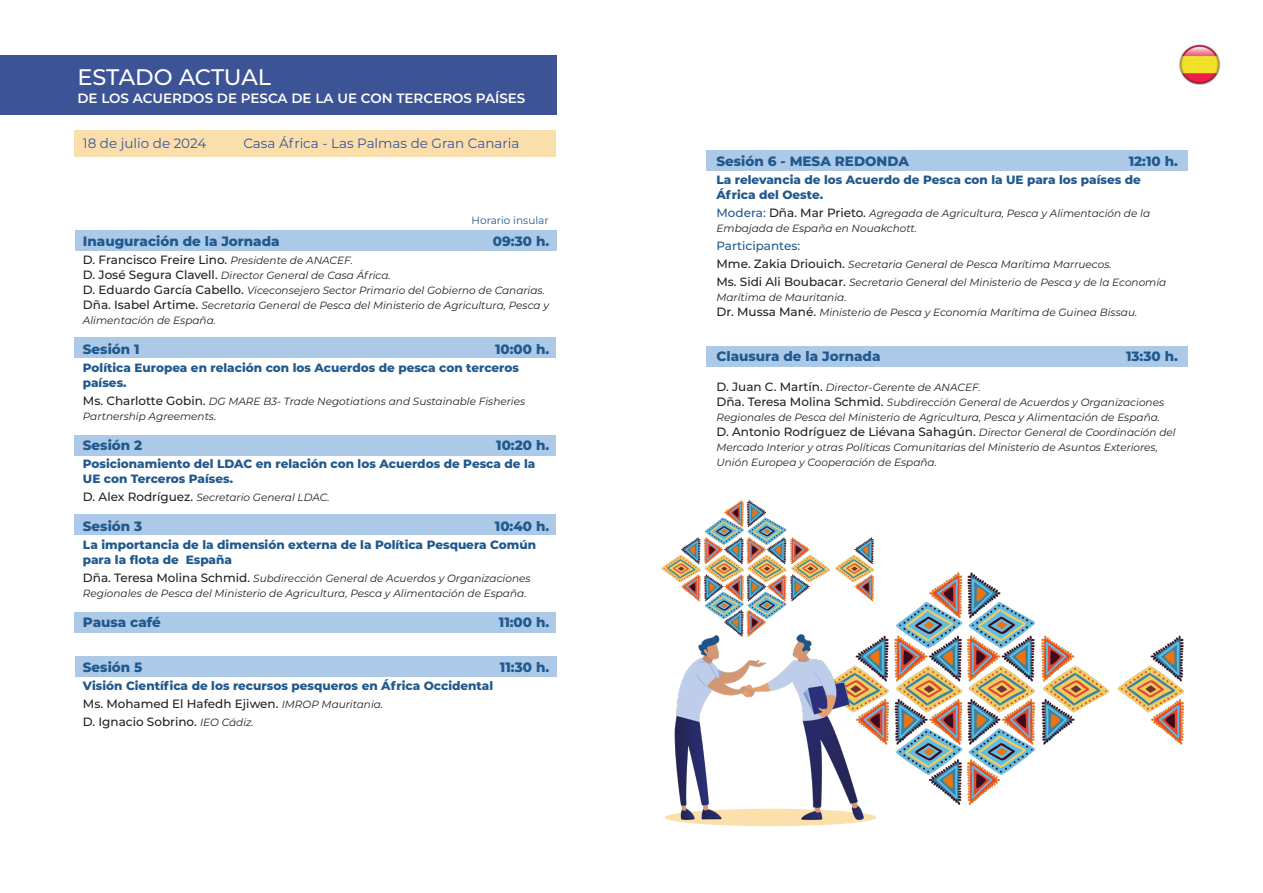
<style>
.page{position:relative;width:1263px;height:893px;background:#fff}
.page>*{position:absolute;margin:0;border:0;box-sizing:border-box;transform-origin:0 0}
.t1{font:500 22.5px "Montserrat";letter-spacing:-.01em;color:#fff}
.t2{font:800 13.5px "Montserrat";color:#20598d}
.t3{font:13.5px "Montserrat";color:#3c5396}
.t4{font:600 13.5px "Montserrat";color:#fff}
.t5{font:800 12px/15px "Montserrat";color:#20598d}
.t6{font:500 12px "Montserrat";color:#231f20}
.t7{font:500 12px "Montserrat";color:#20598d}
.t8{font:italic 10.5px/15px "Montserrat";color:#231f20}
.t9{font:10.5px "Montserrat";color:#20598d}
.s1{font-weight:400;font-style:italic;font-size:10.5px}
.s2{font-weight:500;font-style:normal;font-size:12px}
.s3{font-weight:500;font-style:normal;font-size:12px;color:#20598d}
</style>
<div class="page">
<div style="left:665px;top:809px;width:211px;height:17px;background:#fbe0ac;border-radius:50%"></div>
<div style="left:0;top:55px;width:556px;height:60px;background:#3c5396"></div>
<div style="left:74px;top:130px;width:482px;height:27px;background:#fadfac"></div>
<img style="left:1178px;top:42px;width:43px;height:44px;border-radius:22px">
<div style="left:75px;top:231px;width:482px;height:20px;background:#acc9e8"></div>
<div style="left:74px;top:337px;width:482px;height:21px;background:#acc9e8"></div>
<div style="left:74px;top:435px;width:482px;height:20px;background:#acc9e8"></div>
<div style="left:74px;top:514px;width:482px;height:21px;background:#acc9e8"></div>
<div style="left:74px;top:612px;width:482px;height:20px;background:#acc9e8"></div>
<div style="left:75px;top:656px;width:482px;height:21px;background:#acc9e8"></div>
<div style="left:706px;top:150px;width:482px;height:20px;background:#acc9e8"></div>
<div style="left:706px;top:347px;width:482px;height:20px;background:#acc9e8"></div>
<img style="left:865px;top:572px;width:320px;height:233px">
<img style="left:661px;top:500px;width:215px;height:138px">
<img style="left:670px;top:632px;width:195px;height:195px">
<p class="t1" style="left:77px;top:61px;width:195px">ESTADO ACTUAL</p>
<p class="t4" style="left:77px;top:88px;width:449px">DE LOS ACUERDOS DE PESCA DE LA UE CON TERCEROS PAÍSES</p>
<p class="t3" style="left:83px;top:134px;width:125px">18 de julio de 2024</p>
<p class="t3" style="left:243px;top:134px;width:278px">Casa África - Las Palmas de Gran Canaria</p>
<p class="t9" style="left:472px;top:213px;width:79px">Horario insular</p>
<p class="t2" style="left:83px;top:231px;width:198px">Inauguración de la Jornada</p>
<p class="t2" style="left:493px;top:231px;width:58px">09:30 h.</p>
<p class="t6" style="left:83px;top:251px;width:272px">D. Francisco Freire Lino. <span class="s1">Presidente de ANACEF.</span></p>
<p class="t8" style="left:83px;top:267px;width:309px"><span class="s2">D. José Segura Clavell.</span> Director General de Casa África.</p>
<p class="t8" style="left:83px;top:282px;width:463px"><span class="s2">D. Eduardo García Cabello.</span> Viceconsejero Sector Primario del Gobierno de Canarias.</p>
<p class="t8" style="left:83px;top:297px;width:468px"><span class="s2">Dña. Isabel Artime.</span> Secretaria General de Pesca del Ministerio de Agricultura, Pesca y<br>Alimentación de España.</p>
<p class="t2" style="left:83px;top:339px;width:58px">Sesión 1</p>
<p class="t2" style="left:495px;top:339px;width:56px">10:00 h.</p>
<p class="t5" style="left:83px;top:359px;width:438px">Política Europea en relación con los Acuerdos de pesca con terceros países.</p>
<p class="t8" style="left:83px;top:393px;width:444px"><span class="s2">Ms. Charlotte Gobin.</span> DG MARE B3- Trade Negotiations and Sustainable Fisheries<br>Partnership Agreements.</p>
<p class="t2" style="left:83px;top:435px;width:61px">Sesión 2</p>
<p class="t2" style="left:496px;top:435px;width:55px">10:20 h.</p>
<p class="t5" style="left:83px;top:455px;width:454px">Posicionamiento del LDAC en relación con los Acuerdos de Pesca de la<br>UE con Terceros Países.</p>
<p class="t8" style="left:83px;top:489px;width:248px"><span class="s2">D. Alex Rodríguez.</span> Secretario General LDAC.</p>
<p class="t2" style="left:83px;top:516px;width:61px">Sesión 3</p>
<p class="t2" style="left:495px;top:516px;width:56px">10:40 h.</p>
<p class="t5" style="left:83px;top:536px;width:455px">La importancia de la dimensión externa de la Política Pesquera Común para la flota de España</p>
<p class="t8" style="left:83px;top:570px;width:449px"><span class="s2">Dña. Teresa Molina Schmid.</span> Subdirección General de Acuerdos y Organizaciones<br>Regionales de Pesca del Ministerio de Agricultura, Pesca y Alimentación de España.</p>
<p class="t2" style="left:83px;top:612px;width:80px">Pausa café</p>
<p class="t2" style="left:499px;top:612px;width:52px">11:00 h.</p>
<p class="t2" style="left:83px;top:657px;width:61px">Sesión 5</p>
<p class="t2" style="left:500px;top:657px;width:51px">11:30 h.</p>
<p class="t5" style="left:83px;top:677px;width:412px">Visión Científica de los recursos pesqueros en África Occidental</p>
<p class="t6" style="left:83px;top:695px;width:302px">Ms. Mohamed El Hafedh Ejiwen. <span class="s1">IMROP Mauritania.</span></p>
<p class="t6" style="left:83px;top:713px;width:172px">D. Ignacio Sobrino. <span class="s1">IEO Cádiz.</span></p>
<p class="t2" style="left:716px;top:152px;width:194px">Sesión 6 - MESA REDONDA</p>
<p class="t2" style="left:1129px;top:152px;width:51px">12:10 h.</p>
<p class="t5" style="left:716px;top:172px;width:426px">La relevancia de los Acuerdo de Pesca con la UE para los países de<br>África del Oeste.</p>
<p class="t8" style="left:716px;top:206px;width:435px"><span class="s3">Modera:</span> <span class="s2">Dña. Mar Prieto.</span> Agregada de Agricultura, Pesca y Alimentación de la<br>Embajada de España en Nouakchott.</p>
<p class="t7" style="left:716px;top:238px;width:85px">Participantes:</p>
<p class="t8" style="left:716px;top:257px;width:397px"><span class="s2">Mme. Zakia Driouich.</span> Secretaria General de Pesca Marítima Marruecos.</p>
<p class="t8" style="left:716px;top:275px;width:451px"><span class="s2">Ms. Sidi Ali Boubacar.</span> Secretario General del Ministerio de Pesca y de la Economía<br>Marítima de Mauritania.</p>
<p class="t8" style="left:716px;top:305px;width:422px"><span class="s2">Dr. Mussa Mané.</span> Ministerio de Pesca y Economía Marítima de Guinea Bissau.</p>
<p class="t2" style="left:716px;top:347px;width:166px">Clausura de la Jornada</p>
<p class="t2" style="left:1126px;top:347px;width:53px">13:30 h.</p>
<p class="t8" style="left:716px;top:380px;width:266px"><span class="s2">D. Juan C. Martín.</span> Director-Gerente de ANACEF.</p>
<p class="t8" style="left:716px;top:395px;width:449px"><span class="s2">Dña. Teresa Molina Schmid.</span> Subdirección General de Acuerdos y Organizaciones<br>Regionales de Pesca del Ministerio de Agricultura, Pesca y Alimentación de España.</p>
<p class="t6" style="left:716px;top:424px;width:461px">D. Antonio Rodríguez de Liévana Sahagún. <span class="s1">Director General de Coordinación del</span></p>
<p class="t8" style="left:716px;top:440px;width:443px">Mercado Interior y otras Políticas Comunitarias del Ministerio de Asuntos Exteriores,<br>Unión Europea y Cooperación de España.</p>
</div>
